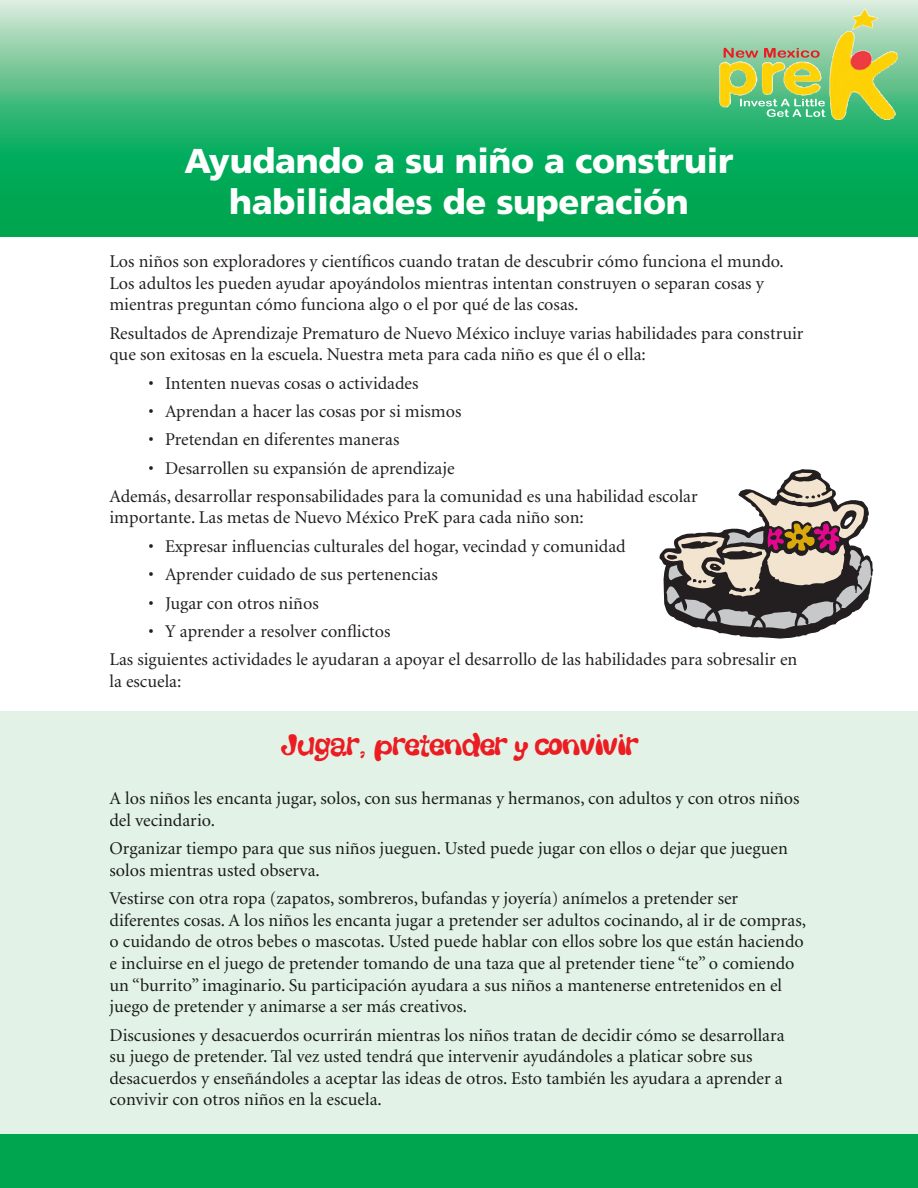
<style>
.page{position:relative;width:918px;height:1188px;background:#fff}
.page>*{position:absolute;margin:0;border:0;box-sizing:border-box;transform-origin:0 0}
.t1{font:900 34.5px/41.4px "Frutiger";letter-spacing:-.01em;color:#fff;text-align:center}
.t2{font:27px "Thickhead";color:#eb1c22}
.t3{font:18px/21.6px "Minion";color:#181c1a}
.t4{font:18px/21.6px "Minion";color:#231f20}
</style>
<div class="page">
<svg style="left:0;top:0;width:918px;height:236px;background:#48bc7c"></svg>
<div style="left:0;top:1134px;width:918px;height:54px;background:#00a54f"></div>
<img style="left:851px;top:8px;width:47px;height:112px">
<svg style="left:740px;top:99px;width:86px;height:18px;background:#6bca9b"></svg>
<svg style="left:724px;top:48px;width:96px;height:10px"></svg>
<div style="left:0;top:711px;width:918px;height:423px;background:#e3f2e7"></div>
<svg style="left:659px;top:469px;width:214px;height:170px"></svg>
<h1 class="t1" style="left:185px;top:140px;width:550px">Ayudando a su niño a construir habilidades de superación</h1>
<p class="t4" style="left:110px;top:251px;width:676px">Los niños son exploradores y científicos cuando tratan de descubrir cómo funciona el mundo.<br>Los adultos les pueden ayudar apoyándolos mientras intentan construyen o separan cosas y mientras preguntan cómo funciona algo o el por qué de las cosas.</p>
<p class="t4" style="left:110px;top:323px;width:696px">Resultados de Aprendizaje Prematuro de Nuevo México incluye varias habilidades para construir que son exitosas en la escuela. Nuestra meta para cada niño es que él o ella:</p>
<p class="t4" style="left:148px;top:373px;width:272px">• Intenten nuevas cosas o actividades</p>
<p class="t4" style="left:148px;top:401px;width:315px">• Aprendan a hacer las cosas por si mismos</p>
<p class="t4" style="left:148px;top:429px;width:253px">• Pretendan en diferentes maneras</p>
<p class="t4" style="left:110px;top:454px;width:590px;line-height:28.3px;text-indent:39px">• Desarrollen su expansión de aprendizaje<br>Además, desarrollar responsabilidades para la comunidad es una habilidad escolar</p>
<p class="t4" style="left:110px;top:508px;width:476px">importante. Las metas de Nuevo México PreK para cada niño son:</p>
<p class="t4" style="left:148px;top:536px;width:479px">• Expresar influencias culturales del hogar, vecindad y comunidad</p>
<p class="t4" style="left:148px;top:564px;width:291px">• Aprender cuidado de sus pertenencias</p>
<p class="t4" style="left:148px;top:593px;width:172px">• Jugar con otros niños</p>
<p class="t4" style="left:110px;top:618px;width:689px;line-height:28.3px;text-indent:39px">• Y aprender a resolver conflictos<br>Las siguientes actividades le ayudaran a apoyar el desarrollo de las habilidades para sobresalir en</p>
<p class="t4" style="left:110px;top:671px;width:74px">la escuela:</p>
<h2 class="t2" style="left:280px;top:729px;width:359px">Jugar, pretender y convivir</h2>
<p class="t3" style="left:110px;top:788px;width:692px">A los niños les encanta jugar, solos, con sus hermanas y hermanos, con adultos y con otros niños del vecindario.</p>
<p class="t3" style="left:110px;top:838px;width:680px">Organizar tiempo para que sus niños jueguen. Usted puede jugar con ellos o dejar que jueguen solos mientras usted observa.</p>
<p class="t3" style="left:110px;top:888px;width:698px">Vestirse con otra ropa (zapatos, sombreros, bufandas y joyería) anímelos a pretender ser diferentes cosas. A los niños les encanta jugar a pretender ser adultos cocinando, al ir de compras, o cuidando de otros bebes o mascotas. Usted puede hablar con ellos sobre los que están haciendo e incluirse en el juego de pretender tomando de una taza que al pretender tiene “te” o comiendo un “burrito” imaginario. Su participación ayudara a sus niños a mantenerse entretenidos en el juego de pretender y animarse a ser más creativos.</p>
<p class="t3" style="left:110px;top:1025px;width:677px">Discusiones y desacuerdos ocurrirán mientras los niños tratan de decidir cómo se desarrollara su juego de pretender. Tal vez usted tendrá que intervenir ayudándoles a platicar sobre sus desacuerdos y enseñándoles a aceptar las ideas de otros. Esto también les ayudara a aprender a convivir con otros niños en la escuela.</p>
</div>
